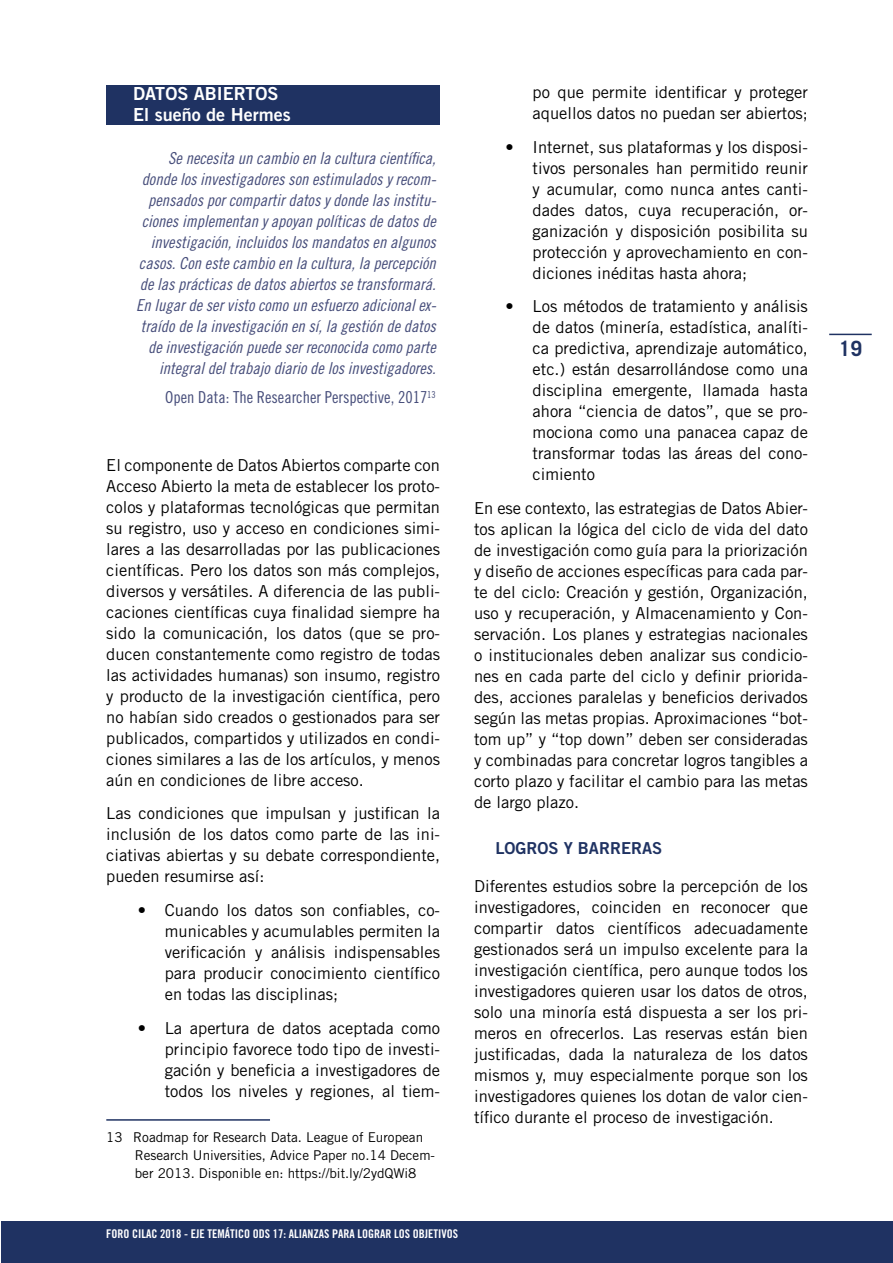
<style>
.page{position:relative;width:893px;height:1263px;background:#fff}
.page>*{position:absolute;margin:0;border:0;box-sizing:border-box;transform-origin:0 0}
.t1{font:700 21px "Trade Gothic";color:#1f3262}
.t2{font:18px/21.6px "Trade Gothic Bold Two";color:#fff}
.t3{font:16.5px/21px "Trade Gothic";color:#000;text-align:justify}
.t4{font:16.5px/21px "Trade Gothic Cond Eighteen Obl";color:#464d7a;text-align:right}
.t5{font:16.5px "Trade Gothic Cond Eighteen";color:#464d7a}
.t6{font:16.5px "Trade Gothic Bold Two";color:#1f3262}
.t7{font:13.5px/18px "Trade Gothic";color:#000}
.t8{font:12px "Trade Gothic Bold Cond Twenty";color:#fff}
</style>
<div class="page">
<div style="left:1px;top:1221px;width:892px;height:42px;background:#1f3262"></div>
<hr style="left:829px;top:334px;width:43px;height:1px;background:#1f3262">
<div style="left:106px;top:85px;width:334px;height:40px;background:#1f3262"></div>
<hr style="left:106px;top:1119px;width:164px;height:2px;background:#1f3262">
<p class="t2" style="left:133px;top:82px;width:159px">DATOS ABIERTOS<br>El sueño de Hermes</p>
<p class="t4" style="left:136px;top:147px;width:301px">Se necesita un cambio en la cultura científica, donde los investigadores son estimulados y recom&shy;pensados por compartir datos y donde las institu&shy;ciones implementan y apoyan políticas de datos de investigación, incluidos los mandatos en algunos casos. Con este cambio en la cultura, la percepción de las prácticas de datos abiertos se transformará.<br>En lugar de ser visto como un esfuerzo adicional ex&shy;traído de la investigación en sí, la gestión de datos de investigación puede ser reconocida como parte integral del trabajo diario de los investigadores.</p>
<p class="t5" style="left:165px;top:387px;width:272px">Open Data: The Researcher Perspective, 2017<sup>13</sup></p>
<p class="t3" style="left:106px;top:454px;width:335px">El componente de Datos Abiertos comparte con Acceso Abierto la meta de establecer los proto&shy;colos y plataformas tecnológicas que permitan su registro, uso y acceso en condiciones simi&shy;lares a las desarrolladas por las publicaciones científicas. Pero los datos son más complejos, diversos y versátiles. A diferencia de las publi&shy;caciones científicas cuya finalidad siempre ha sido la comunicación, los datos (que se pro&shy;ducen constantemente como registro de todas las actividades humanas) son insumo, registro y producto de la investigación científica, pero no habían sido creados o gestionados para ser publicados, compartidos y utilizados en condi&shy;ciones similares a las de los artículos, y menos aún en condiciones de libre acceso.</p>
<p class="t3" style="left:106px;top:803px;width:335px">Las condiciones que impulsan y justifican la inclusión de los datos como parte de las ini&shy;ciativas abiertas y su debate correspondiente, pueden resumirse así:</p>
<p class="t3" style="left:165px;top:900px;width:277px;text-indent:-27px">• Cuando los datos son confiables, co&shy;municables y acumulables permiten la verificación y análisis indispensables para producir conocimiento científico en todas las disciplinas;</p>
<p class="t3" style="left:165px;top:1017px;width:277px;text-indent:-27px">• La apertura de datos aceptada como principio favorece todo tipo de investi&shy;gación y beneficia a investigadores de todos los niveles y regiones, al tiem-</p>
<p class="t7" style="left:135px;top:1128px;width:302px;text-indent:-28px">13 Roadmap for Research Data. League of European<br>Research Universities, Advice Paper no.14 Decem&shy;ber 2013. Disponible en: https://bit.ly/2ydQWi8</p>
<p class="t3" style="left:533px;top:81px;width:277px">po que permite identificar y proteger aquellos datos no puedan ser abiertos;</p>
<p class="t3" style="left:533px;top:136px;width:277px;text-indent:-27px">• Internet, sus plataformas y los disposi&shy;tivos personales han permitido reunir y acumular, como nunca antes canti&shy;dades datos, cuya recuperación, or&shy;ganización y disposición posibilita su protección y aprovechamiento en con&shy;diciones inéditas hasta ahora;</p>
<p class="t3" style="left:533px;top:296px;width:277px;text-indent:-27px">• Los métodos de tratamiento y análisis de datos (minería, estadística, analíti&shy;ca predictiva, aprendizaje automático, etc.) están desarrollándose como una disciplina emergente, llamada hasta ahora “ciencia de datos”, que se pro&shy;mociona como una panacea capaz de transformar todas las áreas del cono&shy;cimiento</p>
<p class="t3" style="left:474px;top:498px;width:335px">En ese contexto, las estrategias de Datos Abier&shy;tos aplican la lógica del ciclo de vida del dato de investigación como guía para la priorización y diseño de acciones específicas para cada par&shy;te del ciclo: Creación y gestión, Organización, uso y recuperación, y Almacenamiento y Con&shy;servación. Los planes y estrategias nacionales o institucionales deben analizar sus condicio&shy;nes en cada parte del ciclo y definir priorida&shy;des, acciones paralelas y beneficios derivados según las metas propias. Aproximaciones “bot&shy;tom up” y “top down” deben ser consideradas y combinadas para concretar logros tangibles a corto plazo y facilitar el cambio para las metas de largo plazo.</p>
<p class="t6" style="left:495px;top:837px;width:168px">LOGROS Y BARRERAS</p>
<p class="t3" style="left:474px;top:875px;width:335px">Diferentes estudios sobre la percepción de los investigadores, coinciden en reconocer que compartir datos científicos adecuadamente gestionados será un impulso excelente para la investigación científica, pero aunque todos los investigadores quieren usar los datos de otros, solo una minoría está dispuesta a ser los pri&shy;meros en ofrecerlos. Las reservas están bien justificadas, dada la naturaleza de los datos mismos y, muy especialmente porque son los investigadores quienes los dotan de valor cien&shy;tífico durante el proceso de investigación.</p>
<p class="t8" style="left:106px;top:1226px;width:353px">FORO CILAC 2018 - EJE TEMÁTICO ODS 17: ALIANZAS PARA LOGRAR LOS OBJETIVOS</p>
<p class="t1" style="left:839px;top:336px;width:25px">19</p>
</div>
